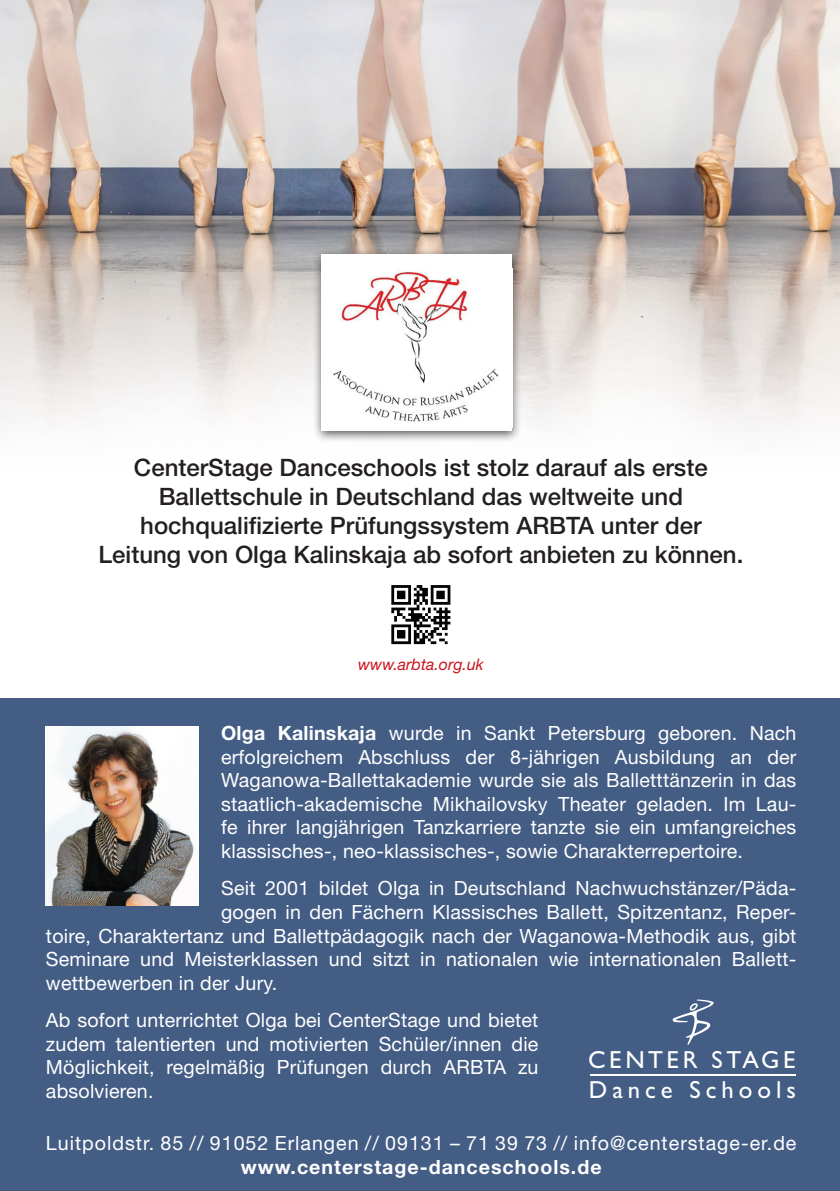
<style>
.page{position:relative;width:840px;height:1191px;background:#fff}
.page>*{position:absolute;margin:0;border:0;box-sizing:border-box;transform-origin:0 0}
.t1{font:500 24.8px/30.4px "Gill Sans MT Pro";letter-spacing:.2em;color:#fff}
.t2{font:500 24px/28.8px "Helvetica Neue LT Std";color:#231f20;text-align:center}
.t3{font:19.6px/23.6px "Helvetica Neue LT Std";letter-spacing:.01em;color:#fff;text-align:justify}
.t4{font:19.6px "Helvetica Neue LT Std";letter-spacing:.05em;color:#fff}
.t5{font:700 19.6px "Helvetica Neue LT Std";letter-spacing:.05em;color:#fff}
.t6{font:italic 16px "Helvetica Neue LT Std";color:#ca141c}
.s1{font-weight:700}
</style>
<div class="page">
<div style="left:0;top:698px;width:839px;height:493px;background:#445d85"></div>
<img style="left:0;top:0;width:839px;height:429px">
<svg style="left:672px;top:999px;width:41px;height:46px"></svg>
<hr style="left:590px;top:1074px;width:205px;height:1px;background:#fff">
<div style="left:312px;top:248px;width:209px;height:195px;background:#231f20;opacity:.75"></div>
<div style="left:321px;top:255px;width:191px;height:176px;background:#fff"></div>
<img style="left:333px;top:271px;width:166px;height:151px">
<img style="left:46px;top:726px;width:152px;height:180px">
<svg style="left:391px;top:585px;width:59px;height:59px"></svg>
<p class="t2" style="left:98px;top:453px;width:646px">CenterStage Danceschools ist stolz darauf als erste Ballettschule in Deutschland das weltweite und hochqualifizierte Prüfungssystem ARBTA unter der Leitung von Olga Kalinskaja ab sofort anbieten zu können.</p>
<p class="t6" style="left:358px;top:655px;width:127px">www.arbta.org.uk</p>
<p class="t3" style="left:221px;top:721px;width:576px"><span class="s1">Olga Kalinskaja</span> wurde in Sankt Petersburg geboren. Nach erfolgreichem Abschluss der 8-jährigen Ausbildung an der Waganowa-Ballettakademie wurde sie als Balletttänzerin in das staatlich-akademische Mikhailovsky Theater geladen. Im Lau&shy;fe ihrer langjährigen Tanzkarriere tanzte sie ein umfangreiches klassisches-, neo-klassisches-, sowie Charakterrepertoire.</p>
<p class="t3" style="left:221px;top:876px;width:576px">Seit 2001 bildet Olga in Deutschland Nachwuchstänzer/Päda-</p>
<p class="t3" style="left:221px;top:900px;width:576px">gogen in den Fächern Klassisches Ballett, Spitzentanz, Reper-</p>
<p class="t3" style="left:46px;top:923px;width:751px">toire, Charaktertanz und Ballettpädagogik nach der Waganowa-Methodik aus, gibt</p>
<p class="t3" style="left:46px;top:947px;width:751px">Seminare und Meisterklassen und sitzt in nationalen wie internationalen Ballett-</p>
<p class="t3" style="left:46px;top:970px;width:233px">wettbewerben in der Jury.</p>
<p class="t3" style="left:46px;top:1008px;width:494px">Ab sofort unterrichtet Olga bei CenterStage und bietet zudem talentierten und motivierten Schüler/innen die Möglichkeit, regelmäßig Prüfungen durch ARBTA zu absolvieren.</p>
<p class="t1" style="left:587px;top:1044px;width:209px">CENTER STAGE<br>Dance Schools</p>
<p class="t4" style="left:46px;top:1130px;width:751px">Luitpoldstr. 85 // 91052 Erlangen // 09131 – 71 39 73 // info@centerstage-er.de</p>
<p class="t5" style="left:241px;top:1154px;width:362px">www.centerstage-danceschools.de</p>
</div>
